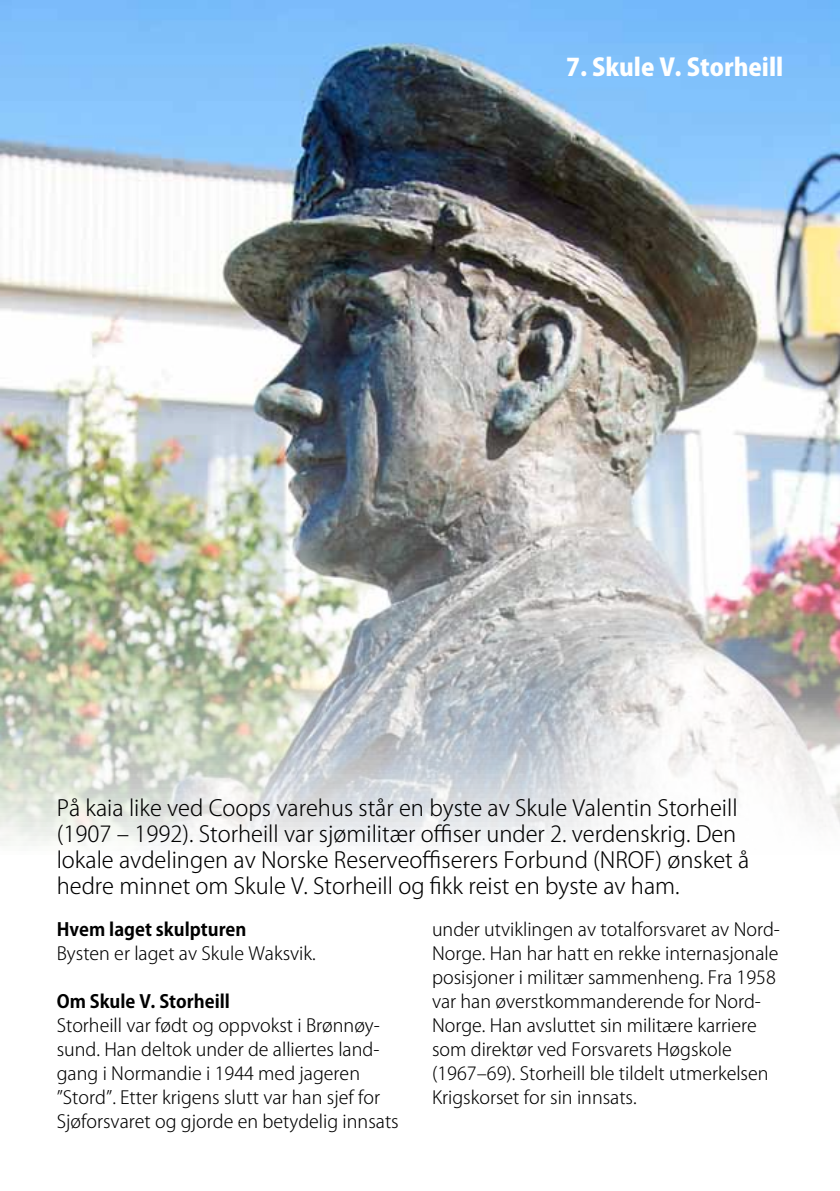
<style>
.page{position:relative;width:840px;height:1191px;background:#fff}
.page>*{position:absolute;margin:0;border:0;box-sizing:border-box;transform-origin:0 0}
.t1{font:800 24px "Koz Go Pro";color:#fff}
.t2{font:300 22px/26px "Koz Go Pro";color:#000}
.t3{font:300 18px/24px "Koz Go Pro";color:#000}
.t4{font:700 18px "Koz Go Pro";color:#000}
</style>
<div class="page">
<img style="left:0;top:0;width:839px;height:846px">
<h1 class="t1" style="left:566px;top:52px;width:218px">7. Skule V. Storheill</h1>
<p class="t2" style="left:57px;top:795px;width:693px">På kaia like ved Coops varehus står en byste av Skule Valentin Storheill (1907 – 1992). Storheill var sjømilitær offiser under 2. verdenskrig. Den lokale avdelingen av Norske Reserveoffiserers Forbund (NROF) ønsket å hedre minnet om Skule V. Storheill og fikk reist en byste av ham.</p>
<p class="t4" style="left:57px;top:918px;width:191px">Hvem laget skulpturen</p>
<p class="t3" style="left:57px;top:942px;width:260px">Bysten er laget av Skule Waksvik.</p>
<p class="t4" style="left:57px;top:990px;width:174px">Om Skule V. Storheill</p>
<p class="t3" style="left:57px;top:1014px;width:343px">Storheill var født og oppvokst i Brønnøy&shy;sund. Han deltok under de alliertes land&shy;gang i Normandie i 1944 med jageren ”Stord”. Etter krigens slutt var han sjef for Sjøforsvaret og gjorde en betydelig innsats</p>
<p class="t3" style="left:432px;top:918px;width:349px">under utviklingen av totalforsvaret av Nord-Norge. Han har hatt en rekke internasjonale posisjoner i militær sammenheng. Fra 1958 var han øverstkommanderende for Nord-Norge. Han avsluttet sin militære karriere som direktør ved Forsvarets Høgskole (1967–69). Storheill ble tildelt utmerkelsen Krigskorset for sin innsats.</p>
</div>
